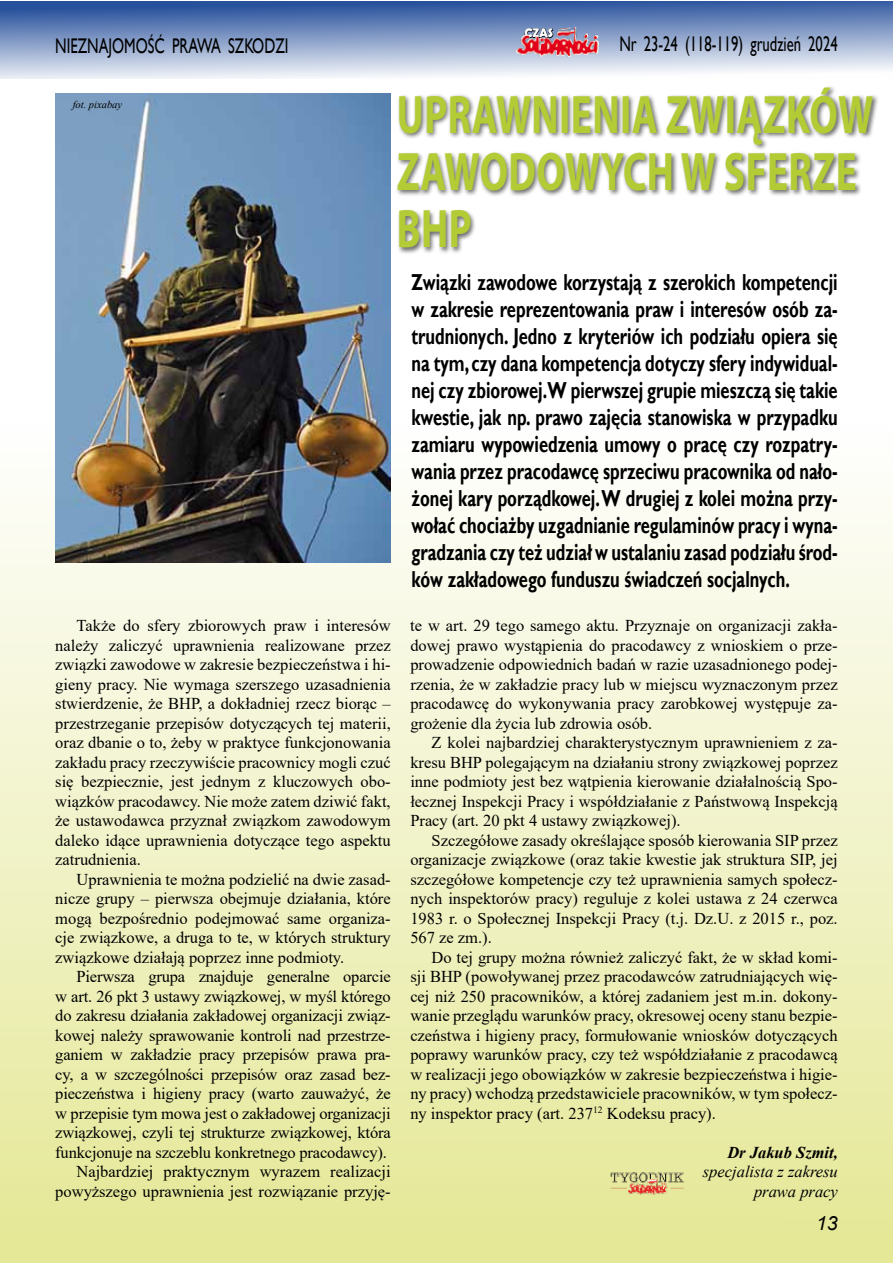
<style>
.page{position:relative;width:893px;height:1263px;background:#fff}
.page>*{position:absolute;margin:0;border:0;box-sizing:border-box;transform-origin:0 0}
.t1{font:700 54.45px/57px "Myriad Pro";letter-spacing:.01em;color:#b3cb35;scale:.73 1}
.t2{font:700 23.1px/27px "Gill Sans";color:#000;text-align:justify;scale:.71 1}
.t3{font:21.15px "Gill Sans";color:#000;scale:.69 1}
.t4{font:italic 19.5px "Arial";color:#000}
.t5{font:16.5px/19.5px "Times New Roman";letter-spacing:-.01em;color:#000;text-align:justify}
.t6{font:italic 16.5px/19.5px "Times New Roman";color:#000;text-align:right}
.t7{font:italic 700 16.5px "Times New Roman";color:#000}
.t8{font:700 12.6px "Berlin Sans FB Demi";color:#fff}
.t9{font:italic 10.5px "Times New Roman";color:#000}
</style>
<div class="page">
<div style="left:0;top:427px;width:893px;height:836px;background:linear-gradient(to bottom,#fefefe,#e4e794)"></div>
<svg style="left:0;top:1px;width:893px;height:77px"></svg>
<svg style="left:524px;top:26px;width:29px;height:2px"></svg>
<img style="left:515px;top:29px;width:85px;height:27px">
<img style="left:556px;top:27px;width:22px;height:1px">
<img style="left:517px;top:28px;width:81px;height:27px">
<img style="left:603px;top:1168px;width:85px;height:31px">
<img style="left:56px;top:94px;width:334px;height:468px">
<div style="left:395px;top:85px;width:484px;height:169px;background:#000;opacity:.58"></div>
<p class="t8" style="left:524px;top:26px;width:30px">CZAS</p>
<p class="t3" style="left:55px;top:33px;width:340px">N IEZNAJOMOŚĆ PRAWA SZKODZI</p>
<p class="t3" style="left:619px;top:32px;width:318px">NR 23-24 (118-119) GRUDZIEŃ 2024</p>
<p class="t9" style="left:73px;top:98px;width:51px">fot. pixabay</p>
<h1 class="t1" style="left:397px;top:85px;width:647px">UPRAWNIENIA ZWIĄZKÓW<br>ZAWODOWYCH W SFERZE<br>BHP</h1>
<p class="t2" style="left:411px;top:270px;width:602px">Związki zawodowe korzystają z szerokich kompetencji w zakresie reprezentowania praw i interesów osób za&shy;trudnionych. Jedno z kryteriów ich podziału opiera się na tym, czy dana kompetencja dotyczy sfery indywidual&shy;nej czy zbiorowej.W pierwszej grupie mieszczą się takie kwestie, jak np. prawo zajęcia stanowiska w przypadku zamiaru wypowiedzenia umowy o pracę czy rozpatry&shy;wania przez pracodawcę sprzeciwu pracownika od nało&shy;żonej kary porządkowej. W drugiej z kolei można przy&shy;wołać chociażby uzgadnianie regulaminów pracy i wyna&shy;gradzania czy też udział w ustalaniu zasad podziału środ&shy;ków zakładowego funduszu świadczeń socjalnych.</p>
<p class="t5" style="left:55px;top:615px;width:337px;text-indent:21px">Także do sfery zbiorowych praw i interesów należy zaliczyć uprawnienia realizowane przez związki zawodowe w zakresie bezpieczeństwa i hi&shy;gieny pracy. Nie wymaga szerszego uzasadnienia stwierdzenie, że BHP, a dokładniej rzecz biorąc – przestrzeganie przepisów dotyczących tej materii, oraz dbanie o to, żeby w praktyce funkcjonowania zakładu pracy rzeczywiście pracownicy mogli czuć się bezpiecznie, jest jednym z kluczowych obo&shy;wiązków pracodawcy. Nie może zatem dziwić fakt, że ustawodawca przyznał związkom zawodowym daleko idące uprawnienia dotyczące tego aspektu zatrudnienia.</p>
<p class="t5" style="left:55px;top:869px;width:337px;text-indent:21px">Uprawnienia te można podzielić na dwie zasad&shy;nicze grupy – pierwsza obejmuje działania, które mogą bezpośrednio podejmować same organiza&shy;cje związkowe, a druga to te, w których struktury związkowe działają poprzez inne podmioty.</p>
<p class="t5" style="left:55px;top:966px;width:337px;text-align:right">Pierwsza grupa znajduje generalne oparcie<br>w art. 26 pkt 3 ustawy związkowej, w myśl którego do zakresu działania zakładowej organizacji związ&shy;kowej należy sprawowanie kontroli nad przestrze&shy;ganiem w zakładzie pracy przepisów prawa pra&shy;cy, a w szczególności przepisów oraz zasad bez&shy;pieczeństwa i higieny pracy (warto zauważyć, że w przepisie tym mowa jest o zakładowej organizacji związkowej, czyli tej strukturze związkowej, która funkcjonuje na szczeblu konkretnego pracodawcy).<br>Najbardziej praktycznym wyrazem realizacji powyższego uprawnienia jest rozwiązanie przyję-</p>
<p class="t5" style="left:410px;top:615px;width:429px">te w art. 29 tego samego aktu. Przyznaje on organizacji zakła&shy;dowej prawo wystąpienia do pracodawcy z wnioskiem o prze&shy;prowadzenie odpowiednich badań w razie uzasadnionego podej&shy;rzenia, że w zakładzie pracy lub w miejscu wyznaczonym przez pracodawcę do wykonywania pracy zarobkowej występuje za&shy;grożenie dla życia lub zdrowia osób.</p>
<p class="t5" style="left:410px;top:732px;width:429px;text-indent:21px">Z kolei najbardziej charakterystycznym uprawnieniem z za&shy;kresu BHP polegającym na działaniu strony związkowej poprzez inne podmioty jest bez wątpienia kierowanie działalnością Spo&shy;łecznej Inspekcji Pracy i współdziałanie z Państwową Inspekcją Pracy (art. 20 pkt 4 ustawy związkowej).</p>
<p class="t5" style="left:410px;top:830px;width:429px;text-indent:21px">Szczegółowe zasady określające sposób kierowania SIP przez organizacje związkowe (oraz takie kwestie jak struktura SIP, jej szczegółowe kompetencje czy też uprawnienia samych społecz&shy;nych inspektorów pracy) reguluje z kolei ustawa z 24 czerwca 1983 r. o Społecznej Inspekcji Pracy (t.j. Dz.U. z 2015 r., poz.<br>567 ze zm.).</p>
<p class="t5" style="left:410px;top:947px;width:429px;text-indent:21px">Do tej grupy można również zaliczyć fakt, że w skład komi&shy;sji BHP (powoływanej przez pracodawców zatrudniających wię&shy;cej niż 250 pracowników, a której zadaniem jest m.in. dokony&shy;wanie przeglądu warunków pracy, okresowej oceny stanu bezpie&shy;czeństwa i higieny pracy, formułowanie wniosków dotyczących poprawy warunków pracy, czy też współdziałanie z pracodawcą w realizacji jego obowiązków w zakresie bezpieczeństwa i higie&shy;ny pracy) wchodzą przedstawiciele pracowników, w tym społecz&shy;ny inspektor pracy (art. 237<sup>12</sup> Kodeksu pracy).</p>
<p class="t7" style="left:727px;top:1140px;width:112px">Dr Jakub Szmit,</p>
<p class="t6" style="left:703px;top:1161px;width:137px">specjalista z zakresu prawa pracy</p>
<p class="t4" style="left:816px;top:1211px;width:23px">13</p>
</div>
